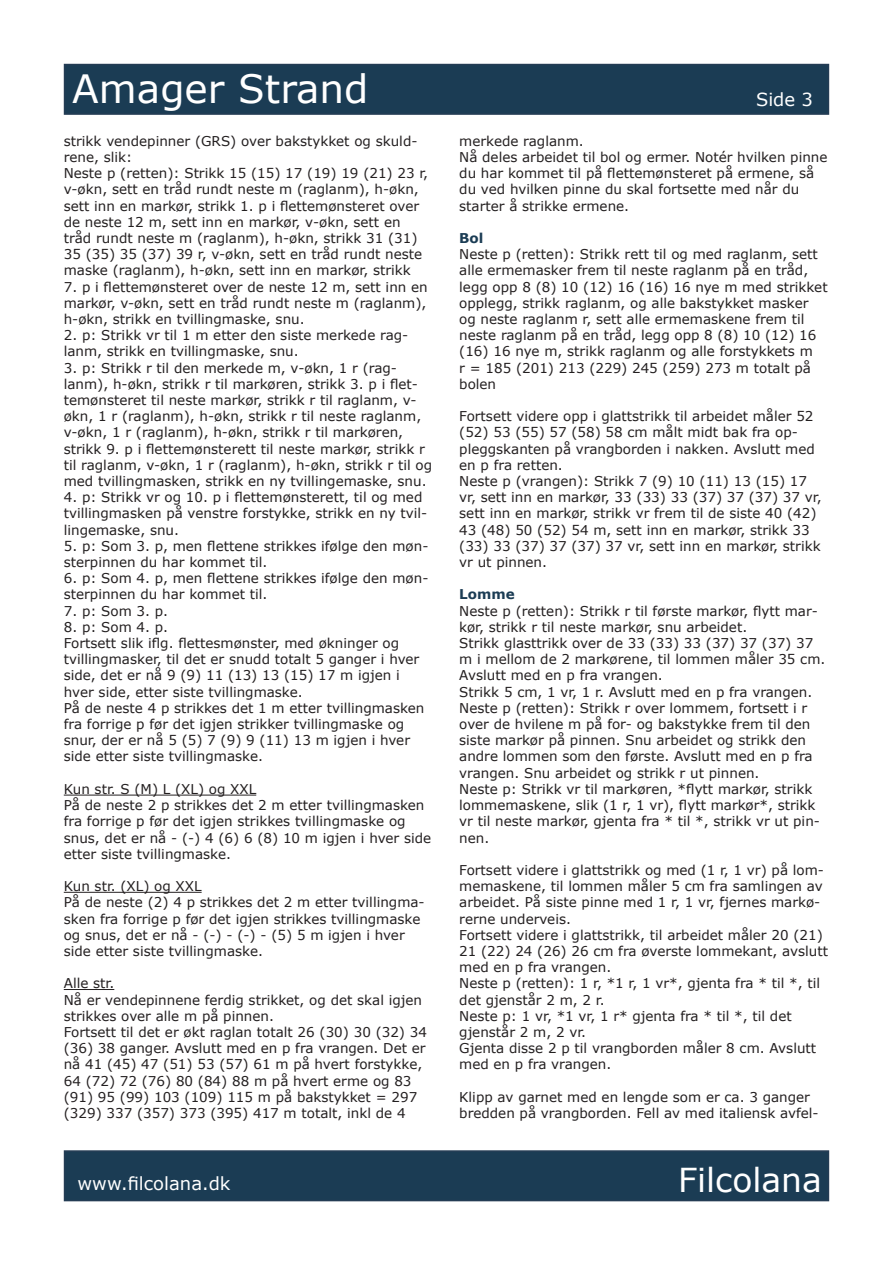
<style>
.page{position:relative;width:893px;height:1263px;background:#fff}
.page>*{position:absolute;margin:0;border:0;box-sizing:border-box;transform-origin:0 0}
.t1{font:39px "Verdana";color:#fff}
.t2{font:33px "Verdana";color:#fff}
.t3{font:18px "Verdana";color:#fff}
.krop{font:13.5px/16.2px "Verdana";color:#231f20}
.krop-2{font:700 13.5px "Verdana";color:#1b3c54}
</style>
<div class="page">
<div style="left:64px;top:64px;width:765px;height:51px;background:#1b3c54;border:2px solid #243c54"></div>
<div style="left:64px;top:1150px;width:765px;height:51px;background:#1b3c54;border:2px solid #243c54"></div>
<hr style="left:64px;top:795px;width:192px;height:1px;background:#231f20">
<hr style="left:64px;top:892px;width:138px;height:1px;background:#231f20">
<hr style="left:64px;top:989px;width:50px;height:1px;background:#231f20">
<h1 class="t1" style="left:72px;top:62px;width:298px">Amager Strand</h1>
<p class="krop" style="left:64px;top:133px;width:355px">strikk vendepinner (GRS) over bakstykket og skuld&shy;rene, slik:</p>
<p class="krop" style="left:64px;top:165px;width:366px">Neste p (retten): Strikk 15 (15) 17 (19) 19 (21) 23 r, v-økn, sett en tråd rundt neste m (raglanm), h-økn, sett inn en markør, strikk 1. p i flettemønsteret over de neste 12 m, sett inn en markør, v-økn, sett en tråd rundt neste m (raglanm), h-økn, strikk 31 (31)<br>35 (35) 35 (37) 39 r, v-økn, sett en tråd rundt neste maske (raglanm), h-økn, sett inn en markør, strikk</p>
<p class="krop" style="left:64px;top:278px;width:365px;text-align:justify">7. p i flettemønsteret over de neste 12 m, sett inn en markør, v-økn, sett en tråd rundt neste m (raglanm), h-økn, strikk en tvillingmaske, snu.</p>
<p class="krop" style="left:64px;top:327px;width:346px">2. p: Strikk vr til 1 m etter den siste merkede rag&shy;lanm, strikk en tvillingmaske, snu.</p>
<p class="krop" style="left:64px;top:359px;width:370px">3. p: Strikk r til den merkede m, v-økn, 1 r (rag&shy;lanm), h-økn, strikk r til markøren, strikk 3. p i flet&shy;temønsteret til neste markør, strikk r til raglanm, v&shy;økn, 1 r (raglanm), h-økn, strikk r til neste raglanm, v-økn, 1 r (raglanm), h-økn, strikk r til markøren, strikk 9. p i flettemønsterett til neste markør, strikk r til raglanm, v-økn, 1 r (raglanm), h-økn, strikk r til og med tvillingmasken, strikk en ny tvillingemaske, snu.</p>
<p class="krop" style="left:64px;top:489px;width:365px">4. p: Strikk vr og 10. p i flettemønsterett, til og med tvillingmasken på venstre forstykke, strikk en ny tvil&shy;lingemaske, snu.</p>
<p class="krop" style="left:64px;top:538px;width:366px">5. p: Som 3. p, men flettene strikkes ifølge den møn&shy;sterpinnen du har kommet til.</p>
<p class="krop" style="left:64px;top:570px;width:366px">6. p: Som 4. p, men flettene strikkes ifølge den møn&shy;sterpinnen du har kommet til.</p>
<p class="krop" style="left:64px;top:602px;width:106px">7. p: Som 3. p.</p>
<p class="krop" style="left:64px;top:619px;width:106px">8. p: Som 4. p.</p>
<p class="krop" style="left:64px;top:635px;width:357px">Fortsett slik iflg. flettesmønster, med økninger og tvillingmasker, til det er snudd totalt 5 ganger i hver side, det er nå 9 (9) 11 (13) 13 (15) 17 m igjen i hver side, etter siste tvillingmaske.</p>
<p class="krop" style="left:64px;top:700px;width:362px">På de neste 4 p strikkes det 1 m etter tvillingmasken fra forrige p før det igjen strikker tvillingmaske og snur, der er nå 5 (5) 7 (9) 9 (11) 13 m igjen i hver side etter siste tvillingmaske.</p>
<p class="krop" style="left:64px;top:781px;width:194px">Kun str. S (M) L (XL) og XXL</p>
<p class="krop" style="left:64px;top:797px;width:369px">På de neste 2 p strikkes det 2 m etter tvillingmasken fra forrige p før det igjen strikkes tvillingmaske og snus, det er nå - (-) 4 (6) 6 (8) 10 m igjen i hver side etter siste tvillingmaske.</p>
<p class="krop" style="left:64px;top:878px;width:139px">Kun str. (XL) og XXL</p>
<p class="krop" style="left:64px;top:894px;width:362px">På de neste (2) 4 p strikkes det 2 m etter tvillingma&shy;sken fra forrige p før det igjen strikkes tvillingmaske og snus, det er nå - (-) - (-) - (5) 5 m igjen i hver side etter siste tvillingmaske.</p>
<p class="krop" style="left:64px;top:975px;width:52px">Alle str.</p>
<p class="krop" style="left:64px;top:991px;width:360px">Nå er vendepinnene ferdig strikket, og det skal igjen strikkes over alle m på pinnen.</p>
<p class="krop" style="left:64px;top:1024px;width:365px">Fortsett til det er økt raglan totalt 26 (30) 30 (32) 34 (36) 38 ganger. Avslutt med en p fra vrangen. Det er nå 41 (45) 47 (51) 53 (57) 61 m på hvert forstykke, 64 (72) 72 (76) 80 (84) 88 m på hvert erme og 83 (91) 95 (99) 103 (109) 115 m på bakstykket = 297 (329) 337 (357) 373 (395) 417 m totalt, inkl de 4</p>
<h3 class="t3" style="left:756px;top:87px;width:58px">Side 3</h3>
<p class="krop" style="left:459px;top:133px;width:126px">merkede raglanm.</p>
<p class="krop" style="left:459px;top:149px;width:370px">Nå deles arbeidet til bol og ermer. Notér hvilken pinne du har kommet til på flettemønsteret på ermene, så du ved hvilken pinne du skal fortsette med når du starter å strikke ermene.</p>
<p class="krop-2" style="left:459px;top:229px;width:26px">Bol</p>
<p class="krop" style="left:459px;top:246px;width:370px">Neste p (retten): Strikk rett til og med raglanm, sett alle ermemasker frem til neste raglanm på en tråd, legg opp 8 (8) 10 (12) 16 (16) 16 nye m med strikket opplegg, strikk raglanm, og alle bakstykket masker og neste raglanm r, sett alle ermemaskene frem til neste raglanm på en tråd, legg opp 8 (8) 10 (12) 16 (16) 16 nye m, strikk raglanm og alle forstykkets m<br>r = 185 (201) 213 (229) 245 (259) 273 m totalt på bolen</p>
<p class="krop" style="left:459px;top:408px;width:357px">Fortsett videre opp i glattstrikk til arbeidet måler 52 (52) 53 (55) 57 (58) 58 cm målt midt bak fra op&shy;pleggskanten på vrangborden i nakken. Avslutt med en p fra retten.</p>
<p class="krop" style="left:459px;top:473px;width:364px">Neste p (vrangen): Strikk 7 (9) 10 (11) 13 (15) 17 vr, sett inn en markør, 33 (33) 33 (37) 37 (37) 37 vr, sett inn en markør, strikk vr frem til de siste 40 (42)<br>43 (48) 50 (52) 54 m, sett inn en markør, strikk 33 (33) 33 (37) 37 (37) 37 vr, sett inn en markør, strikk vr ut pinnen.</p>
<p class="krop-2" style="left:459px;top:585px;width:57px">Lomme</p>
<p class="krop" style="left:459px;top:602px;width:360px">Neste p (retten): Strikk r til første markør, flytt mar&shy;kør, strikk r til neste markør, snu arbeidet.</p>
<p class="krop" style="left:459px;top:635px;width:368px">Strikk glasttrikk over de 33 (33) 33 (37) 37 (37) 37 m i mellom de 2 markørene, til lommen måler 35 cm.<br>Avslutt med en p fra vrangen.</p>
<p class="krop" style="left:459px;top:683px;width:355px">Strikk 5 cm, 1 vr, 1 r. Avslutt med en p fra vrangen.</p>
<p class="krop" style="left:459px;top:700px;width:355px">Neste p (retten): Strikk r over lommem, fortsett i r over de hvilene m på for- og bakstykke frem til den siste markør på pinnen. Snu arbeidet og strikk den andre lommen som den første. Avslutt med en p fra vrangen. Snu arbeidet og strikk r ut pinnen.</p>
<p class="krop" style="left:459px;top:781px;width:362px">Neste p: Strikk vr til markøren, *flytt markør, strikk lommemaskene, slik (1 r, 1 vr), flytt markør*, strikk vr til neste markør, gjenta fra * til *, strikk vr ut pin&shy;nen.</p>
<p class="krop" style="left:459px;top:862px;width:366px">Fortsett videre i glattstrikk og med (1 r, 1 vr) på lom&shy;memaskene, til lommen måler 5 cm fra samlingen av arbeidet. På siste pinne med 1 r, 1 vr, fjernes markø&shy;rerne underveis.</p>
<p class="krop" style="left:459px;top:926px;width:370px">Fortsett videre i glattstrikk, til arbeidet måler 20 (21)<br>21 (22) 24 (26) 26 cm fra øverste lommekant, avslutt med en p fra vrangen.</p>
<p class="krop" style="left:459px;top:975px;width:362px">Neste p (retten): 1 r, *1 r, 1 vr*, gjenta fra * til *, til det gjenstår 2 m, 2 r.</p>
<p class="krop" style="left:459px;top:1007px;width:334px">Neste p: 1 vr, *1 vr, 1 r* gjenta fra * til *, til det gjenstår 2 m, 2 vr.</p>
<p class="krop" style="left:459px;top:1040px;width:358px">Gjenta disse 2 p til vrangborden måler 8 cm. Avslutt med en p fra vrangen.</p>
<p class="krop" style="left:459px;top:1088px;width:361px">Klipp av garnet med en lengde som er ca. 3 ganger bredden på vrangborden. Fell av med italiensk avfel-</p>
<h3 class="t3" style="left:78px;top:1171px;width:154px">www.filcolana.dk</h3>
<h2 class="t2" style="left:678px;top:1157px;width:145px">Filcolana</h2>
</div>
